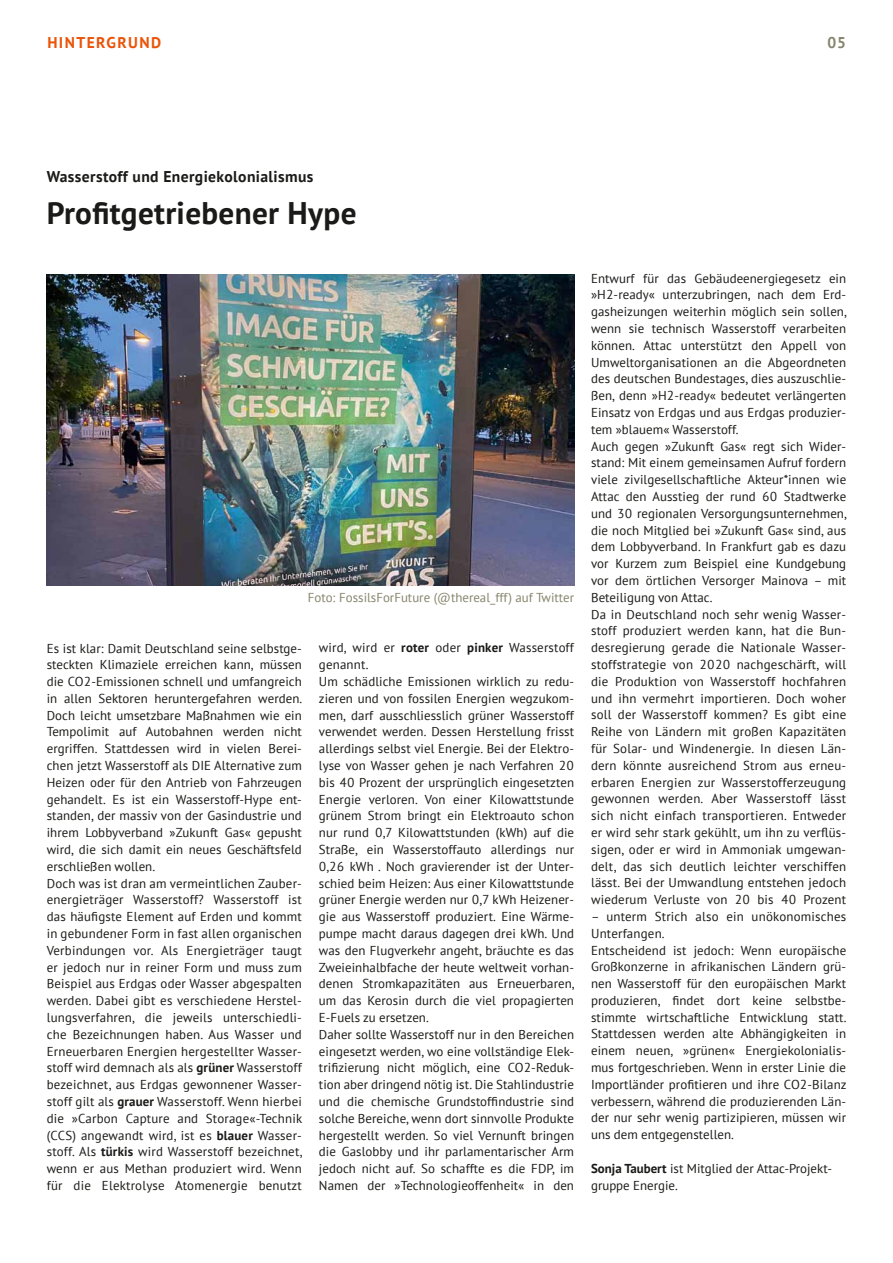
<style>
.page{position:relative;width:893px;height:1263px;background:#fff}
.page>*{position:absolute;margin:0;border:0;box-sizing:border-box;transform-origin:0 0}
.t1{font:31.2px "Attac Serifenlos Bold";letter-spacing:.01em;color:#1a1a18}
.t2{font:15.6px "Attac Serifenlos Bold";letter-spacing:.025em;color:#1a1a18}
.t3{font:15.6px "Attac Serifenlos Bold";letter-spacing:.09em;color:#ea5408}
.t4{font:15.6px "Attac Serifenlos Bold";color:#86846b}
.t5{font:12.9px/16.8px "Attac Serifenlos Regular";letter-spacing:.005em;color:#1a1a18}
.t6{font:12.9px "Attac Serifenlos Regular";color:#86846b}
.s1{font-family:"Attac Serifenlos Bold"}
</style>
<div class="page">
<img style="left:47px;top:274px;width:527px;height:311px">
<p class="t3" style="left:47px;top:32px;width:40px">Hinter</p>
<p class="t3" style="left:107px;top:32px;width:56px">grund</p>
<p class="t4" style="left:827px;top:32px;width:21px">05</p>
<p class="t2" style="left:47px;top:166px;width:268px">Wasserstoff und Energiekolonialismus</p>
<h1 class="t1" style="left:47px;top:192px;width:311px">Profitgetriebener Hype</h1>
<p class="t6" style="left:308px;top:589px;width:268px">Foto: FossilsForFuture (@thereal_fff) auf Twitter</p>
<p class="t5" style="left:47px;top:639px;width:257px">Es ist klar: Damit Deutschland seine selbstge&shy;steckten Klimaziele erreichen kann, müssen die CO2-Emissionen schnell und umfangreich in allen Sektoren heruntergefahren werden.<br>Doch leicht umsetzbare Maßnahmen wie ein Tempolimit auf Autobahnen werden nicht ergriffen. Stattdessen wird in vielen Berei&shy;chen jetzt Wasserstoff als DIE Alternative zum Heizen oder für den Antrieb von Fahrzeugen gehandelt. Es ist ein Wasserstoff-Hype ent&shy;standen, der massiv von der Gasindustrie und ihrem Lobbyverband »Zukunft Gas« gepusht wird, die sich damit ein neues Geschäftsfeld erschließen wollen.<br>Doch was ist dran am vermeintlichen Zauber&shy;energieträger Wasserstoff? Wasserstoff ist das häufigste Element auf Erden und kommt in gebundener Form in fast allen organischen Verbindungen vor. Als Energieträger taugt er jedoch nur in reiner Form und muss zum Beispiel aus Erdgas oder Wasser abgespalten werden. Dabei gibt es verschiedene Herstel&shy;lungsverfahren, die jeweils unterschiedli&shy;che Bezeichnungen haben. Aus Wasser und Erneuerbaren Energien hergestellter Wasser&shy;stoff wird demnach als als <span class="s1">grüner</span> Wasserstoff bezeichnet, aus Erdgas gewonnener Wasser&shy;stoff gilt als <span class="s1">grauer</span> Wasserstoff. Wenn hierbei die »Carbon Capture and Storage«-Technik (CCS) angewandt wird, ist es <span class="s1">blauer</span> Wasser&shy;stoff. Als <span class="s1">türkis</span> wird Wasserstoff bezeichnet, wenn er aus Methan produziert wird. Wenn für die Elektrolyse Atomenergie benutzt</p>
<p class="t5" style="left:319px;top:639px;width:257px">wird, wird er <span class="s1">roter</span> oder <span class="s1">pinker</span> Wasserstoff genannt.<br>Um schädliche Emissionen wirklich zu redu&shy;zieren und von fossilen Energien wegzukom&shy;men, darf ausschliesslich grüner Wasserstoff verwendet werden. Dessen Herstellung frisst allerdings selbst viel Energie. Bei der Elektro&shy;lyse von Wasser gehen je nach Verfahren 20 bis 40 Prozent der ursprünglich eingesetzten Energie verloren. Von einer Kilowattstunde grünem Strom bringt ein Elektroauto schon nur rund 0,7 Kilowattstunden (kWh) auf die Straße, ein Wasserstoffauto allerdings nur 0,26 kWh . Noch gravierender ist der Unter&shy;schied beim Heizen: Aus einer Kilowattstunde grüner Energie werden nur 0,7 kWh Heizener&shy;gie aus Wasserstoff produziert. Eine Wärme&shy;pumpe macht daraus dagegen drei kWh. Und was den Flugverkehr angeht, bräuchte es das Zweieinhalbfache der heute weltweit vorhan&shy;denen Stromkapazitäten aus Erneuerbaren, um das Kerosin durch die viel propagierten E-Fuels zu ersetzen.<br>Daher sollte Wasserstoff nur in den Bereichen eingesetzt werden, wo eine vollständige Elek&shy;trifizierung nicht möglich, eine CO2-Reduk&shy;tion aber dringend nötig ist. Die Stahlindustrie und die chemische Grundstoffindustrie sind solche Bereiche, wenn dort sinnvolle Produkte hergestellt werden. So viel Vernunft bringen die Gaslobby und ihr parlamentarischer Arm jedoch nicht auf. So schaffte es die FDP, im Namen der »Technologieoffenheit« in den</p>
<p class="t5" style="left:591px;top:269px;width:257px">Entwurf für das Gebäudeenergiegesetz ein »H2-ready« unterzubringen, nach dem Erd&shy;gasheizungen weiterhin möglich sein sollen, wenn sie technisch Wasserstoff verarbeiten können. Attac unterstützt den Appell von Umweltorganisationen an die Abgeordneten des deutschen Bundestages, dies auszuschlie&shy;ßen, denn »H2-ready« bedeutet verlängerten Einsatz von Erdgas und aus Erdgas produzier&shy;tem »blauem« Wasserstoff.<br>Auch gegen »Zukunft Gas« regt sich Wider&shy;stand: Mit einem gemeinsamen Aufruf fordern viele zivilgesellschaftliche Akteur*innen wie Attac den Ausstieg der rund 60 Stadtwerke und 30 regionalen Versorgungsunternehmen, die noch Mitglied bei »Zukunft Gas« sind, aus dem Lobbyverband. In Frankfurt gab es dazu vor Kurzem zum Beispiel eine Kundgebung vor dem örtlichen Versorger Mainova – mit Beteiligung von Attac.<br>Da in Deutschland noch sehr wenig Wasser&shy;stoff produziert werden kann, hat die Bun&shy;desregierung gerade die Nationale Wasser&shy;stoffstrategie von 2020 nachgeschärft, will die Produktion von Wasserstoff hochfahren und ihn vermehrt importieren. Doch woher soll der Wasserstoff kommen? Es gibt eine Reihe von Ländern mit großen Kapazitäten für Solar- und Windenergie. In diesen Län&shy;dern könnte ausreichend Strom aus erneu&shy;erbaren Energien zur Wasserstofferzeugung gewonnen werden. Aber Wasserstoff lässt sich nicht einfach transportieren. Entweder er wird sehr stark gekühlt, um ihn zu verflüs&shy;sigen, oder er wird in Ammoniak umgewan&shy;delt, das sich deutlich leichter verschiffen lässt. Bei der Umwandlung entstehen jedoch wiederum Verluste von 20 bis 40 Prozent</p>
<p class="t5" style="left:591px;top:908px;width:257px">– unterm Strich also ein unökonomisches Unterfangen.<br>Entscheidend ist jedoch: Wenn europäische Großkonzerne in afrikanischen Ländern grü&shy;nen Wasserstoff für den europäischen Markt produzieren, findet dort keine selbstbe&shy;stimmte wirtschaftliche Entwicklung statt.<br>Stattdessen werden alte Abhängigkeiten in einem neuen, »grünen« Energiekolonialis&shy;mus fortgeschrieben. Wenn in erster Linie die Importländer profitieren und ihre CO2-Bilanz verbessern, während die produzierenden Län&shy;der nur sehr wenig partizipieren, müssen wir uns dem entgegenstellen.</p>
<p class="t5" style="left:591px;top:1160px;width:242px"><span class="s1">Sonja Taubert</span> ist Mitglied der Attac-Projekt&shy;gruppe Energie.</p>
</div>
